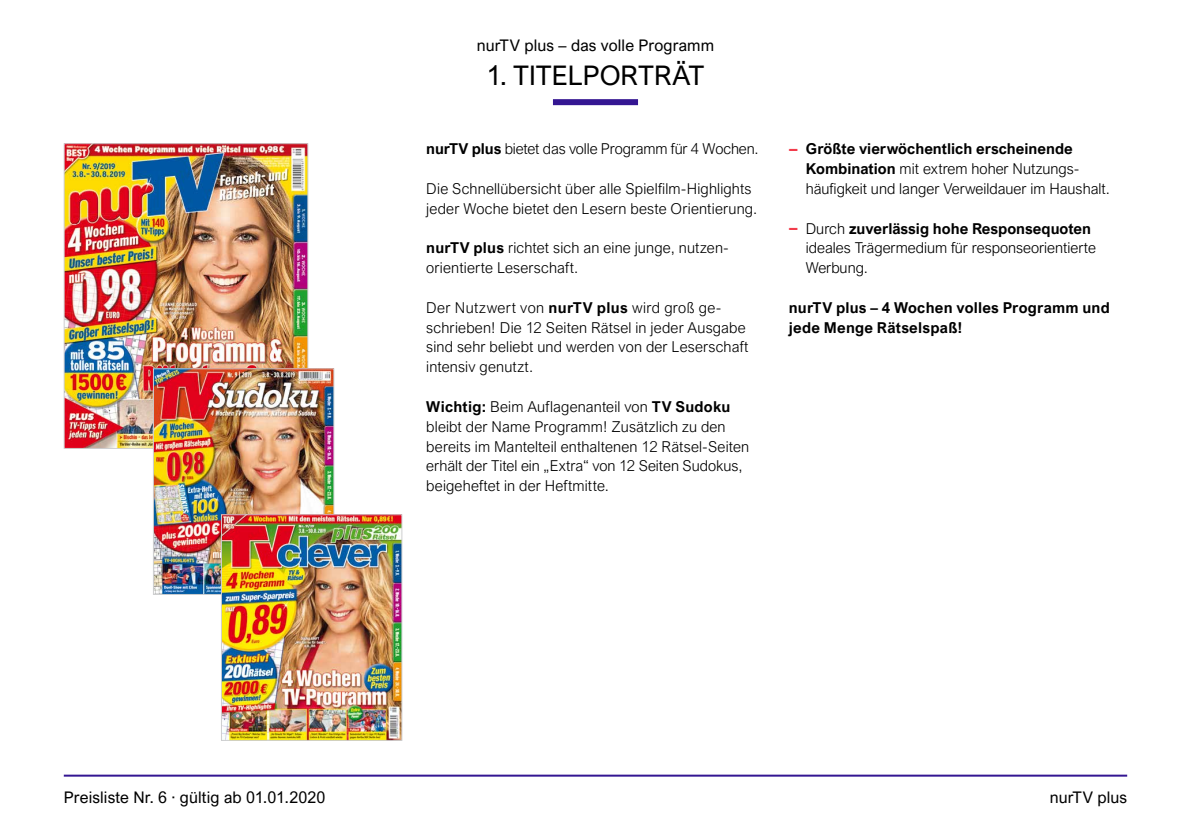
<style>
.page{position:relative;width:1191px;height:840px;background:#fff}
.page>*{position:absolute;margin:0;border:0;box-sizing:border-box;transform-origin:0 0}
.t1{font:27px "Arial Nova";color:#000}
.t2{font:16px "Arial Nova";letter-spacing:.01em;color:#000}
.t3{font:300 15px/19.8px "Arial Nova";letter-spacing:.01em;color:#000}
.t4{font:700 15px/19.8px "Arial Nova";letter-spacing:.015em;color:#000}
.t5{font:300 15px "Arial Nova";letter-spacing:-.01em;color:#000}
.s1{font-weight:700}
</style>
<div class="page">
<hr style="left:64px;top:774px;width:1063px;height:2px;background:#341692">
<img style="left:66px;top:145px;width:240px;height:301px">
<div style="left:64px;top:143px;width:244px;height:305px;border:1px solid #cecfd0"></div>
<img style="left:155px;top:370px;width:177px;height:222px">
<div style="left:153px;top:368px;width:181px;height:226px;border:1px solid #cecfd0"></div>
<img style="left:223px;top:516px;width:177px;height:222px">
<div style="left:221px;top:514px;width:181px;height:226px;border:1px solid #cecfd0"></div>
<div style="left:553px;top:99px;width:85px;height:6px;background:#341692"></div>
<p class="t2" style="left:477px;top:37px;width:239px">nurTV plus – das volle Programm</p>
<h1 class="t1" style="left:486px;top:60px;width:219px">1. TITELPORTRÄT</h1>
<p class="t5" style="left:426px;top:140px;width:334px"><span class="s1">nurTV plus</span> bietet das volle Programm für 4 Wochen.</p>
<p class="t3" style="left:426px;top:178px;width:333px">Die Schnellübersicht über alle Spielfilm-Highlights jeder Woche bietet den Lesern beste Orientierung.</p>
<p class="t3" style="left:426px;top:238px;width:304px"><span class="s1">nurTV plus</span> richtet sich an eine junge, nutzen&shy;orientierte Leserschaft.</p>
<p class="t3" style="left:426px;top:297px;width:324px">Der Nutzwert von <span class="s1">nurTV plus</span> wird groß ge&shy;schrieben! Die 12 Seiten Rätsel in jeder Ausgabe sind sehr beliebt und werden von der Leserschaft intensiv genutzt.</p>
<p class="t3" style="left:426px;top:396px;width:324px"><span class="s1">Wichtig:</span> Beim Auflagenanteil von <span class="s1">TV Sudoku </span>bleibt der Name Programm! Zusätzlich zu den bereits im Mantelteil enthaltenen 12 Rätsel-Seiten erhält der Titel ein „Extra“ von 12 Seiten Sudokus, beigeheftet in der Heftmitte.</p>
<p class="t3" style="left:806px;top:139px;width:306px;text-indent:-17px"><sup>■</sup> <span class="s1">Größte vierwöchentlich erscheinende<br>Kombination</span> mit extrem hoher Nutzungs&shy;häufigkeit und langer Verweildauer im Haushalt.</p>
<p class="t3" style="left:806px;top:218px;width:292px;text-indent:-17px"><sup>■</sup> Durch <span class="s1">zuverlässig hohe Responsequoten </span>ideales Trägermedium für responseorientierte<br>Werbung.</p>
<p class="t4" style="left:788px;top:297px;width:323px">nurTV plus – 4 Wochen volles Programm und jede Menge Rätselspaß!</p>
<p class="t2" style="left:64px;top:787px;width:263px">Preisliste Nr. 6 · gültig ab 01.01.2020</p>
<p class="t2" style="left:1049px;top:787px;width:79px">nurTV plus</p>
</div>
